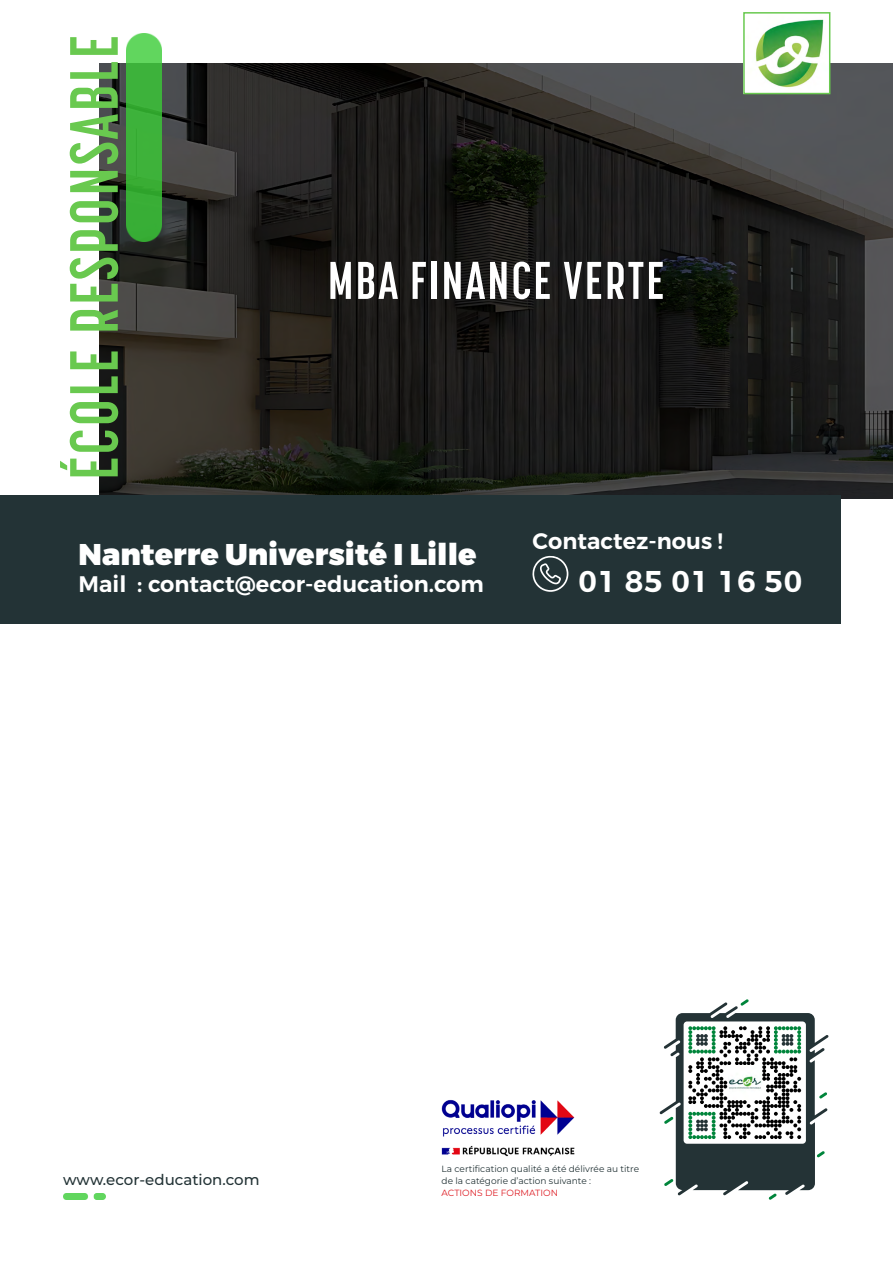
<style>
.page{position:relative;width:893px;height:1263px;background:#fff}
.page>*{position:absolute;margin:0;border:0;box-sizing:border-box;transform-origin:0 0}
.t1{font:700 67.5px "Korolev Compressed";letter-spacing:.04em;color:#69c94f}
.t2{font:700 52.5px "Korolev Compressed";letter-spacing:.04em;color:#fff}
.t3{font:900 30px "Montserrat";color:#fff}
.t4{font:600 30px "Montserrat";letter-spacing:.025em;color:#fff}
.t5{font:600 22.5px "Montserrat";color:#fff}
.t6{font:500 15px "Montserrat";color:#233336}
.t7{font:100 9px/12px "Montserrat";color:#233336}
.t8{font:100 9px "Montserrat";color:#de1f26}
</style>
<div class="page">
<svg style="left:99px;top:64px;width:794px;height:435px;background:#262523"></svg>
<img style="left:441px;top:1100px;width:134px;height:57px">
<img style="left:746px;top:19px;width:81px;height:72px">
<div style="left:743px;top:12px;width:87px;height:82px;border:2px solid #69c94f"></div>
<img style="left:126px;top:33px;width:35px;height:209px">
<svg style="left:659px;top:999px;width:170px;height:201px"></svg>
<img style="left:728px;top:1066px;width:33px;height:33px">
<img style="left:63px;top:1193px;width:42px;height:7px">
<div style="left:0;top:495px;width:840px;height:128px;background:#233336"></div>
<svg style="left:532px;top:555px;width:36px;height:37px"></svg>
<h1 class="t1" style="left:56px;top:480px;width:446px;rotate:-90deg">ÉCOLE RESPONSABLE</h1>
<h2 class="t2" style="left:328px;top:251px;width:338px">MBA FINANCE VERTE</h2>
<h3 class="t3" style="left:79px;top:535px;width:399px">Nanterre Université I Lille</h3>
<h3 class="t5" style="left:79px;top:570px;width:407px">Mail : contact@ecor-education.com</h3>
<h3 class="t5" style="left:532px;top:527px;width:192px">Contactez-nous !</h3>
<h3 class="t4" style="left:578px;top:563px;width:225px">01 85 01 16 50</h3>
<h3 class="t6" style="left:63px;top:1169px;width:198px">www.ecor-education.com</h3>
<p class="t7" style="left:442px;top:1162px;width:199px">La certification qualité a été délivrée au titre de la catégorie d’action suivante :</p>
<p class="t8" style="left:442px;top:1187px;width:118px">ACTIONS DE FORMATION</p>
</div>
